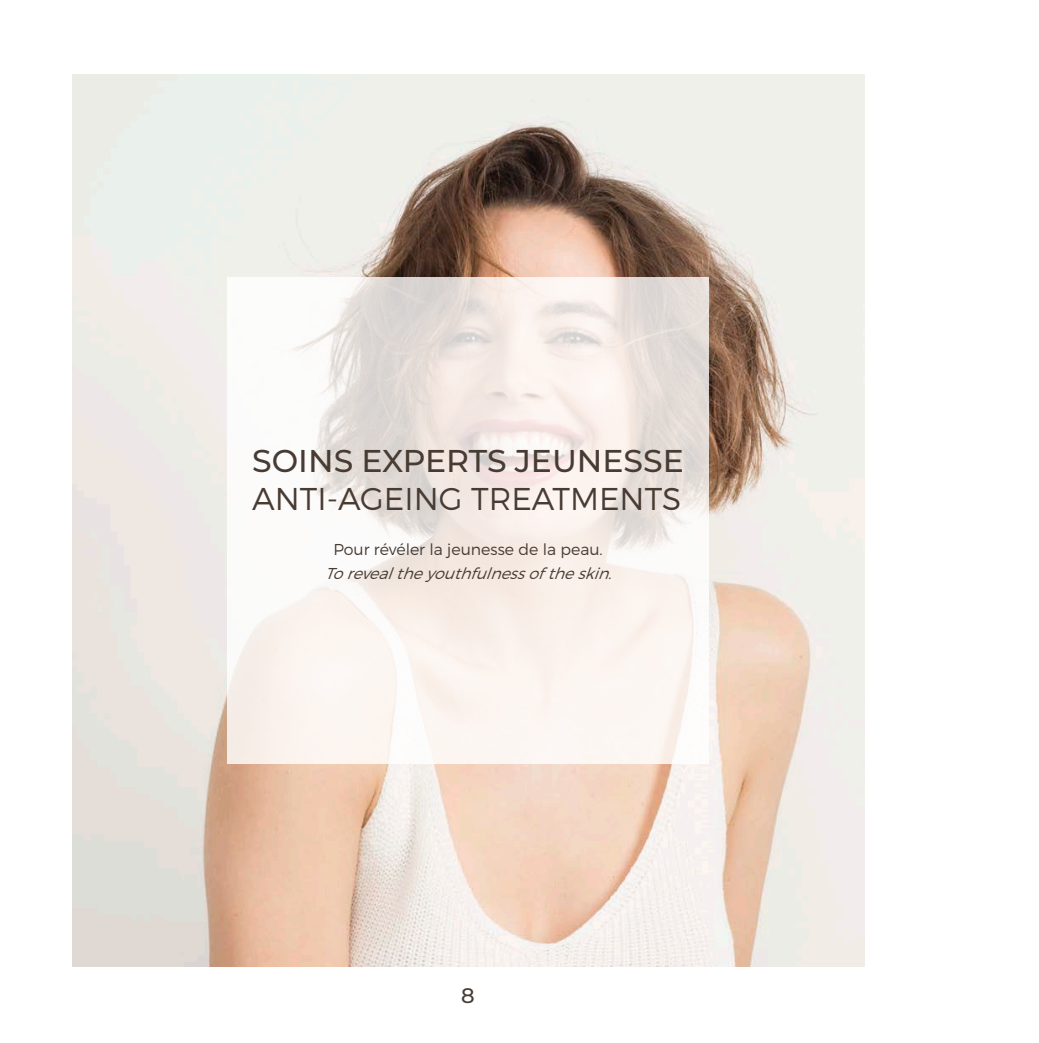
<style>
.page{position:relative;width:1039px;height:1043px;background:#fff}
.page>*{position:absolute;margin:0;border:0;box-sizing:border-box;transform-origin:0 0}
.t1{font:300 31.5px/37.8px "Montserrat";color:#473b33}
.t2{font:500 21px "Montserrat";color:#473b33}
.t3{font:italic 300 15.75px "Montserrat";color:#473b33}
.t4{font:300 15.75px "Montserrat";color:#473b33}
.s1{font-weight:500}
</style>
<div class="page">
<img style="left:72px;top:74px;width:792px;height:892px">
<svg style="left:227px;top:277px;width:482px;height:486px;fill:#faf2ed"></svg>
<p class="t1" style="left:252px;top:441px;width:433px"><span class="s1">SOINS EXPERTS JEUNESSE<br></span>ANTI-AGEING TREATMENTS</p>
<p class="t4" style="left:333px;top:539px;width:271px">Pour révéler la jeunesse de la peau.</p>
<p class="t3" style="left:325px;top:563px;width:295px">Torevealtheyouthfulnessof theskin.</p>
<p class="t2" style="left:461px;top:981px;width:15px">8</p>
</div>
